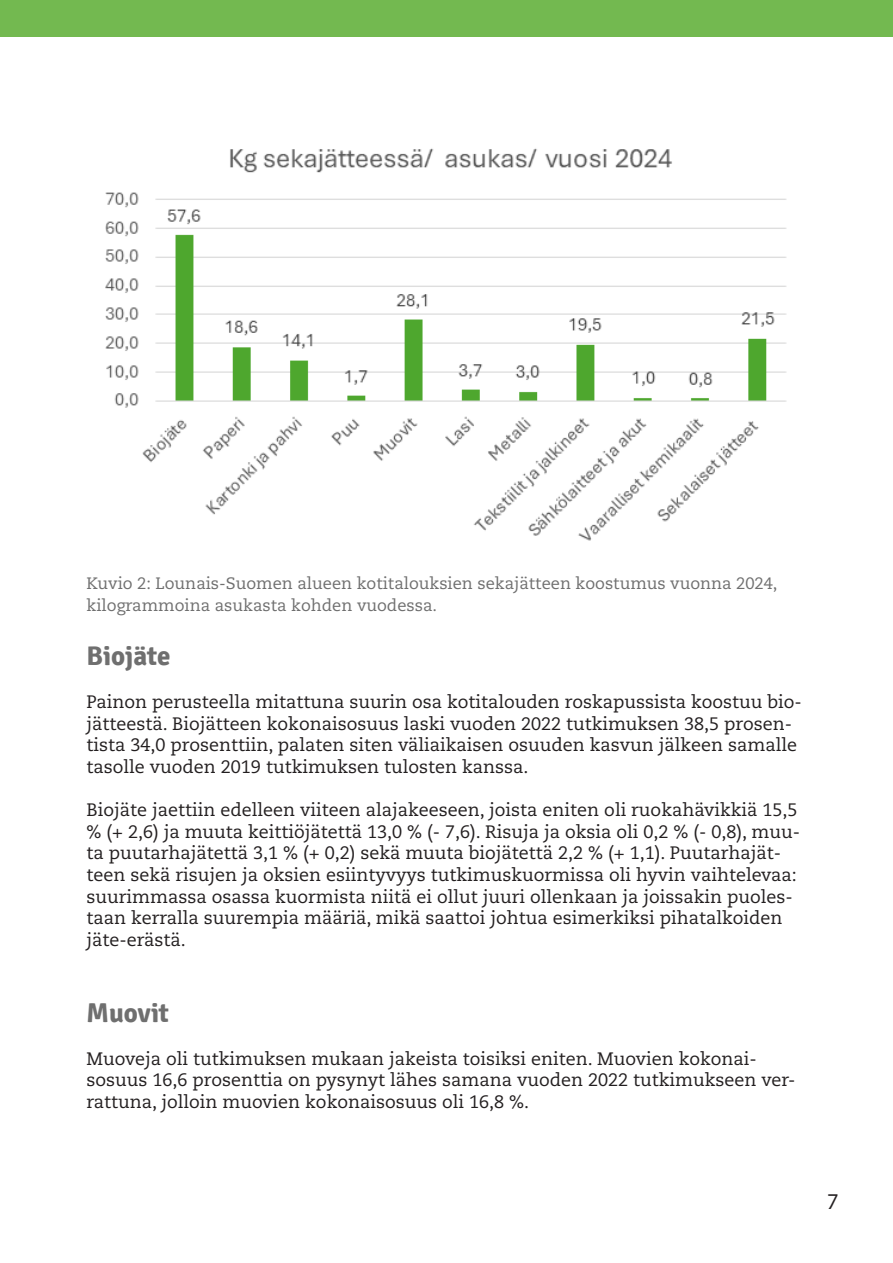
<style>
.page{position:relative;width:893px;height:1263px;background:#fff}
.page>*{position:absolute;margin:0;border:0;box-sizing:border-box;transform-origin:0 0}
.t1{font:700 27px "Signika";color:#6f6f6f}
.t2{font:21px "Caecilia LT Std";color:#231f20}
.t3{font:18px/21.6px "Caecilia LT Std";color:#231f20}
.t4{font:16.5px/21.6px "Caecilia LT Std";color:#6f6f6f}
</style>
<div class="page">
<div style="left:0;top:0;width:893px;height:37px;background:#73b950"></div>
<img style="left:105px;top:148px;width:682px;height:393px">
<p class="t4" style="left:87px;top:573px;width:692px">Kuvio 2: Lounais-Suomen alueen kotitalouksien sekajätteen koostumus vuonna 2024, kilogrammoina asukasta kohden vuodessa.</p>
<h1 class="t1" style="left:87px;top:640px;width:85px">Biojäte</h1>
<p class="t3" style="left:87px;top:691px;width:717px">Painon perusteella mitattuna suurin osa kotitalouden roskapussista koostuu bio&shy;jätteestä. Biojätteen kokonaisosuus laski vuoden 2022 tutkimuksen 38,5 prosen&shy;tista 34,0 prosenttiin, palaten siten väliaikaisen osuuden kasvun jälkeen samalle tasolle vuoden 2019 tutkimuksen tulosten kanssa.</p>
<p class="t3" style="left:87px;top:799px;width:715px">Biojäte jaettiin edelleen viiteen alajakeeseen, joista eniten oli ruokahävikkiä 15,5 % (+ 2,6) ja muuta keittiöjätettä 13,0 % (- 7,6). Risuja ja oksia oli 0,2 % (- 0,8), muu&shy;ta puutarhajätettä 3,1 % (+ 0,2) sekä muuta biojätettä 2,2 % (+ 1,1). Puutarhajät&shy;teen sekä risujen ja oksien esiintyvyys tutkimuskuormissa oli hyvin vaihtelevaa: suurimmassa osassa kuormista niitä ei ollut juuri ollenkaan ja joissakin puoles&shy;taan kerralla suurempia määriä, mikä saattoi johtua esimerkiksi pihatalkoiden jäte-erästä.</p>
<h1 class="t1" style="left:87px;top:996px;width:84px">Muovit</h1>
<p class="t3" style="left:87px;top:1048px;width:710px">Muoveja oli tutkimuksen mukaan jakeista toisiksi eniten. Muovien kokonai&shy;sosuus 16,6 prosenttia on pysynyt lähes samana vuoden 2022 tutkimukseen ver&shy;rattuna, jolloin muovien kokonaisosuus oli 16,8 %.</p>
<p class="t2" style="left:827px;top:1189px;width:13px">7</p>
</div>
